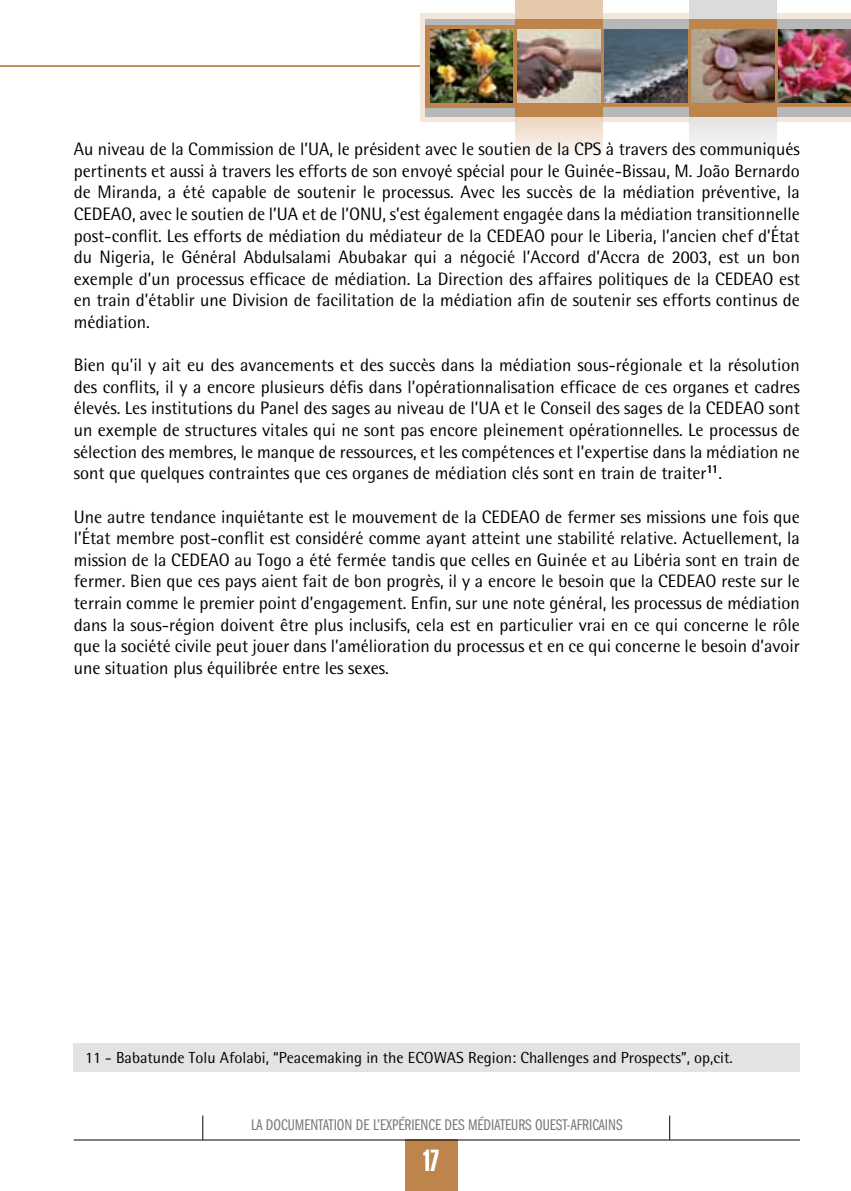
<style>
.page{position:relative;width:851px;height:1191px;background:#fff}
.page>*{position:absolute;margin:0;border:0;box-sizing:border-box;transform-origin:0 0}
.t1{font:32px "Compacta Plain";color:#fff}
.t2{font:18px/21.6px "Rotis Semi Sans";color:#000;text-align:justify}
.t3{font:16px "Rotis Semi Sans";color:#000}
.t4{font:16px "Franklin Gothic LT Book Cmpr";color:#757779}
</style>
<div class="page">
<hr style="left:0;top:65px;width:850px;height:2px;background:#bd854c">
<div style="left:601px;top:14px;width:88px;height:108px;background:#f4e6d9"></div>
<div style="left:420px;top:14px;width:95px;height:108px;background:#f4e6d9"></div>
<div style="left:776px;top:14px;width:74px;height:108px;background:#f4e6d9"></div>
<svg style="left:515px;top:0;width:88px;height:155px;background:#eedcca"></svg>
<svg style="left:689px;top:0;width:88px;height:147px"></svg>
<div style="left:425px;top:19px;width:92px;height:10px;background:#b6b8ba"></div>
<div style="left:425px;top:107px;width:92px;height:10px;background:#b6b8ba"></div>
<div style="left:425px;top:25px;width:425px;height:82px;background:#bd854c"></div>
<div style="left:405px;top:1139px;width:52px;height:52px;background:#bd854c"></div>
<hr style="left:74px;top:1139px;width:725px;height:1px;background:#000">
<img style="left:517px;top:29px;width:83px;height:74px">
<img style="left:604px;top:29px;width:83px;height:74px">
<img style="left:691px;top:29px;width:83px;height:74px">
<img style="left:778px;top:29px;width:72px;height:74px">
<img style="left:430px;top:29px;width:82px;height:74px">
<div style="left:603px;top:107px;width:87px;height:10px;background:#b6b8ba"></div>
<div style="left:515px;top:107px;width:88px;height:10px;background:#bd854c"></div>
<div style="left:777px;top:107px;width:73px;height:10px;background:#b6b8ba"></div>
<div style="left:603px;top:19px;width:86px;height:10px;background:#b6b8ba"></div>
<div style="left:776px;top:19px;width:74px;height:10px;background:#b6b8ba"></div>
<div style="left:689px;top:107px;width:88px;height:10px;background:#bd854c"></div>
<div style="left:515px;top:19px;width:88px;height:10px;background:#bd854c"></div>
<div style="left:689px;top:19px;width:87px;height:10px;background:#bd854c"></div>
<svg style="left:202px;top:1115px;width:1px;height:24px"></svg>
<svg style="left:669px;top:1115px;width:1px;height:24px"></svg>
<div style="left:74px;top:1043px;width:725px;height:28px;background:#e2e3e4"></div>
<p class="t2" style="left:74px;top:138px;width:727px">Au niveau de la Commission de l’UA, le président avec le soutien de la CPS à travers des communiqués pertinents et aussi à travers les efforts de son envoyé spécial pour le Guinée-Bissau, M. João Bernardo de Miranda, a été capable de soutenir le processus. Avec les succès de la médiation préventive, la CEDEAO, avec le soutien de l’UA et de l’ONU, s’est également engagée dans la médiation transitionnelle post-conflit. Les efforts de médiation du médiateur de la CEDEAO pour le Liberia, l’ancien chef d’État du Nigeria, le Général Abdulsalami Abubakar qui a négocié l’Accord d’Accra de 2003, est un bon exemple d’un processus efficace de médiation. La Direction des affaires politiques de la CEDEAO est en train d’établir une Division de facilitation de la médiation afin de soutenir ses efforts continus de médiation.</p>
<p class="t2" style="left:74px;top:354px;width:727px">Bien qu’il y ait eu des avancements et des succès dans la médiation sous-régionale et la résolution des conflits, il y a encore plusieurs défis dans l’opérationnalisation efficace de ces organes et cadres élevés. Les institutions du Panel des sages au niveau de l’UA et le Conseil des sages de la CEDEAO sont un exemple de structures vitales qui ne sont pas encore pleinement opérationnelles. Le processus de sélection des membres, le manque de ressources, et les compétences et l’expertise dans la médiation ne sont que quelques contraintes que ces organes de médiation clés sont en train de traiter<sup>11</sup>.</p>
<p class="t2" style="left:74px;top:505px;width:727px">Une autre tendance inquiétante est le mouvement de la CEDEAO de fermer ses missions une fois que l’État membre post-conflit est considéré comme ayant atteint une stabilité relative. Actuellement, la mission de la CEDEAO au Togo a été fermée tandis que celles en Guinée et au Libéria sont en train de fermer. Bien que ces pays aient fait de bon progrès, il y a encore le besoin que la CEDEAO reste sur le terrain comme le premier point d’engagement. Enfin, sur une note général, les processus de médiation dans la sous-région doivent être plus inclusifs, cela est en particulier vrai en ce qui concerne le rôle que la société civile peut jouer dans l’amélioration du processus et en ce qui concerne le besoin d’avoir une situation plus équilibrée entre les sexes.</p>
<p class="t3" style="left:85px;top:1047px;width:649px">11 - Babatunde Tolu Afolabi, “Peacemaking in the ECOWAS Region: Challenges and Prospects”, op,cit.</p>
<p class="t4" style="left:251px;top:1115px;width:373px">LA DOCUMENTATION DE L’EXPÉRIENCE DES MÉDIATEURS OUEST-AFRICAINS</p>
<h1 class="t1" style="left:423px;top:1143px;width:17px">17</h1>
</div>
